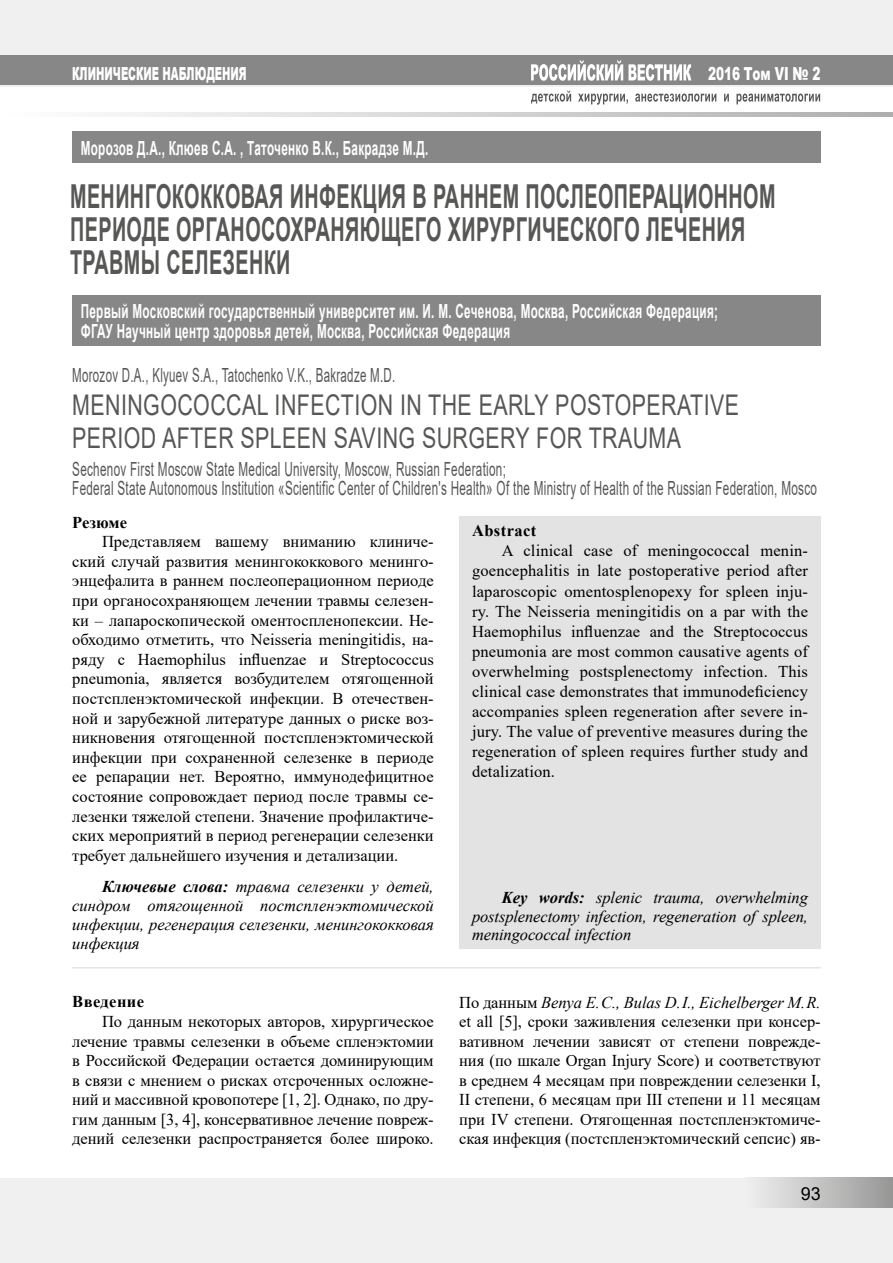
<style>
.page{position:relative;width:893px;height:1263px;background:#fff}
.page>*{position:absolute;margin:0;border:0;box-sizing:border-box;transform-origin:0 0}
.t1{font:700 33px/33px "Arial";letter-spacing:.02em;color:#575756;scale:.6 1}
.t2{font:28.5px/33px "Arial";letter-spacing:.02em;color:#575756;scale:.75 1}
.t3{font:700 19.5px/19.5px "Arial";letter-spacing:.025em;color:#fff;scale:.6 1}
.t4{font:19.5px/19.5px "Arial";letter-spacing:.025em;color:#575756;scale:.6 1}
.t5{font:19.5px "Arial";letter-spacing:.025em;color:#575756;scale:.59 1}
.t6{font:900 18px "Arial";color:#fff;scale:.56 1}
.t7{font:900 18px "Arial";color:#fff;scale:.67 1}
.t8{font:18px "Arial";color:#000}
.t9{font:16.5px/19.6px "Times New Roman";color:#000;text-align:justify}
.t10{font:italic 16.5px/18.9px "Times New Roman";letter-spacing:-.005em;color:#000;text-align:justify}
.t11{font:700 16.5px "Times New Roman";letter-spacing:.025em;color:#000}
.s1{font-weight:700}
.s2{font-style:italic}
</style>
<div class="page">
<div style="left:0;top:1178px;width:893px;height:85px;background:#f0f0f0"></div>
<div style="left:744px;top:1178px;width:149px;height:30px;background:linear-gradient(to right,#f1f1f1,#979797)"></div>
<div style="left:0;top:0;width:893px;height:87px;background:#f0f0f0"></div>
<div style="left:0;top:55px;width:893px;height:30px;background:#878787"></div>
<svg style="left:119px;top:113px;width:774px;height:4px;background:#d2d1d1"></svg>
<svg style="left:531px;top:60px;width:160px;height:21px"></svg>
<svg style="left:531px;top:91px;width:289px;height:14px"></svg>
<div style="left:459px;top:516px;width:362px;height:433px;background:#e3e3e3"></div>
<div style="left:72px;top:296px;width:748px;height:50px;background:#878787"></div>
<div style="left:72px;top:132px;width:748px;height:31px;background:#878787"></div>
<hr style="left:72px;top:967px;width:749px;height:1px;background:#e3e3e3">
<p class="t6" style="left:72px;top:61px;width:313px">КЛИНИЧЕСКИЕ НАБЛЮДЕНИЯ</p>
<p class="t7" style="left:708px;top:61px;width:170px">2016 Том VI № 2</p>
<p class="t3" style="left:81px;top:138px;width:581px">Морозов Д.А., Клюев С.А. , Таточенко В.К., Бакрадзе М.Д.</p>
<h1 class="t1" style="left:70px;top:181px;width:1177px">МЕНИНГОКОККОВАЯ ИНФЕКЦИЯ В РАННЕМ ПОСЛЕОПЕРАЦИОННОМ<br>ПЕРИОДЕ ОРГАНОСОХРАНЯЮЩЕГО ХИРУРГИЧЕСКОГО ЛЕЧЕНИЯ<br>ТРАВМЫ СЕЛЕЗЕНКИ</h1>
<p class="t3" style="left:81px;top:302px;width:1064px">Первый Московский государственный университет им. И. М. Сеченова, Москва, Российская Федерация;<br>ФГАУ Научный центр здоровья детей, Москва, Российская Федерация</p>
<p class="t5" style="left:72px;top:361px;width:549px">Morozov D.A., Klyuev S.A., Tatochenko V.K., Bakradze M.D.</p>
<h2 class="t2" style="left:72px;top:388px;width:890px">MENINGOCOCCAL INFECTION IN THE EARLY POSTOPERATIVE<br>PERIOD AFTER SPLEEN SAVING SURGERY FOR TRAUMA</h2>
<p class="t4" style="left:72px;top:459px;width:1243px">Sechenov First Moscow State Medical University, Moscow, Russian Federation;<br>Federal State Autonomous Institution «Scientific Center of Children's Health» Of the Ministry of Health of the Russian Federation, Mosco</p>
<p class="t11" style="left:72px;top:510px;width:56px">Резюме</p>
<p class="t9" style="left:72px;top:531px;width:363px;text-indent:30px">Представляем вашему вниманию клиниче&shy;ский случай развития менингококкового менинго&shy;энцефалита в раннем послеоперационном периоде при органосохраняющем лечении травмы селезен&shy;ки – лапароскопической оментоспленопексии. Не&shy;обходимо отметить, что Neisseria meningitidis, на&shy;ряду с Haemophilus influenzae и Streptococcus pneumonia, является возбудителем отягощенной постспленэктомической инфекции. В отечествен&shy;ной и зарубежной литературе данных о риске воз&shy;никновения отягощенной постспленэктомической инфекции при сохраненной селезенке в периоде ее репарации нет. Вероятно, иммунодефицитное состояние сопровождает период после травмы се&shy;лезенки тяжелой степени. Значение профилактиче&shy;ских мероприятий в период регенерации селезенки требует дальнейшего изучения и детализации.</p>
<p class="t10" style="left:72px;top:877px;width:363px;text-indent:30px"><span class="s1">Ключевые слова:</span> травма селезенки у детей, синдром отягощенной постспленэктомической инфекции, регенерация селезенки, менингококковая инфекция</p>
<p class="t11" style="left:72px;top:990px;width:73px">Введение</p>
<p class="t9" style="left:72px;top:1011px;width:363px;text-indent:30px">По данным некоторых авторов, хирургическое лечение травмы селезенки в объеме спленэктомии в Российской Федерации остается доминирующим в связи с мнением о рисках отсроченных осложне&shy;ний и массивной кровопотере [1, 2]. Однако, по дру&shy;гим данным [3, 4], консервативное лечение повреж&shy;дений селезенки распространяется более широко.</p>
<p class="t11" style="left:472px;top:519px;width:66px">Abstract</p>
<p class="t9" style="left:472px;top:540px;width:337px;line-height:20.1px;text-indent:30px">A clinical case of meningococcal menin&shy;goencephalitis in late postoperative period after laparoscopic omentosplenopexy for spleen inju&shy;ry. The Neisseria meningitidis on a par with the Haemophilus influenzae and the Streptococcus pneumonia are most common causative agents of overwhelming postsplenectomy infection. This clinical case demonstrates that immunodeficiency accompanies spleen regeneration after severe in&shy;jury. The value of preventive measures during the regeneration of spleen requires further study and detalization.</p>
<p class="t10" style="left:472px;top:887px;width:337px;text-indent:30px"><span class="s1">Key words:</span> splenic trauma, overwhelming postsplenectomy infection, regeneration of spleen, meningococcal infection</p>
<p class="t9" style="left:459px;top:992px;width:363px">По данным <span class="s2">Benya E. C., Bulas D. I., Eichelberger M. R. </span>et all [5], сроки заживления селезенки при консер&shy;вативном лечении зависят от степени поврежде&shy;ния (по шкале Organ Injury Score) и соответствуют в среднем 4 месяцам при повреждении селезенки I, II степени, 6 месяцам при III степени и 11 месяцам при IV степени. Отягощенная постспленэктомиче&shy;ская инфекция (постспленэктомический сепсис) яв-</p>
<p class="t8" style="left:801px;top:1181px;width:22px">93</p>
</div>
